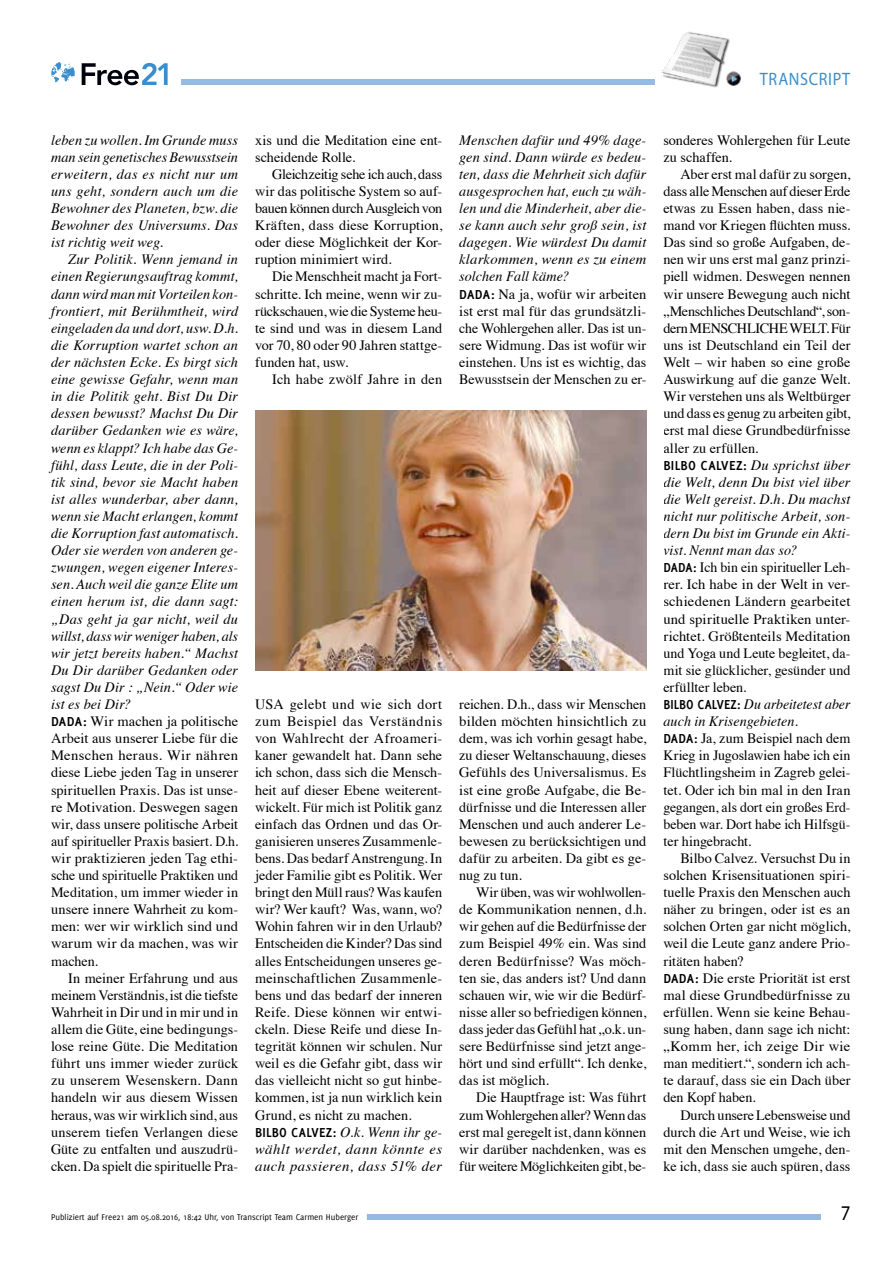
<style>
.page{position:relative;width:893px;height:1263px;background:#fff}
.page>*{position:absolute;margin:0;border:0;box-sizing:border-box;transform-origin:0 0}
.t1{font:21px "Myriad Pro";color:#000;scale:.9 1}
.t2{font:18px "Myriad Pro";letter-spacing:.045em;color:#3a8ecb;scale:.9 1}
.t3{font:14.25px/17.1px "Times";color:#000;text-align:justify}
.t4{font:italic 14.25px/17.1px "Times";letter-spacing:.01em;color:#000}
.t5{font:14.25px "Times";letter-spacing:.02em;color:#000}
.t6{font:9px "Delicious";color:#000}
.s1{font-family:"Delicious";font-weight:700;font-style:normal}
.s2{font-style:normal}
.s3{font-family:"Delicious";font-weight:700}
.s4{font-style:italic}
</style>
<div class="page">
<div style="left:181px;top:79px;width:669px;height:6px;background:#95bbe2"></div>
<svg style="left:82px;top:63px;width:86px;height:22px"></svg>
<svg style="left:51px;top:62px;width:24px;height:20px"></svg>
<div style="left:656px;top:23px;width:211px;height:79px;background:#fff"></div>
<div style="left:55px;top:1214px;width:766px;height:6px;background:#95bbe2"></div>
<div style="left:43px;top:1212px;width:324px;height:12px;background:#fff"></div>
<div style="left:663px;top:31px;width:67px;height:57px;background:#000;opacity:.75"></div>
<img style="left:662px;top:31px;width:67px;height:55px">
<img style="left:725px;top:70px;width:16px;height:16px">
<img style="left:255px;top:410px;width:391px;height:260px">
<p class="t2" style="left:760px;top:68px;width:102px">TRANSCRIPT</p>
<p class="t4" style="left:51px;top:130px;width:189px;text-align:justify">leben zu wollen. Im Grunde muss man sein genetisches Bewusstsein erweitern, das es nicht nur um uns geht, sondern auch um die Bewohner des Planeten, bzw. die Bewohner des Universums. Das ist richtig weit weg.</p>
<p class="t4" style="left:51px;top:250px;width:189px;text-indent:17px">Zur Politik. Wenn jemand in einen Regierungsauftrag kommt, dann wird man mit Vorteilen kon&shy;frontiert, mit Berühmtheit, wird eingeladen da und dort, usw. D.h. die Korruption wartet schon an der nächsten Ecke. Es birgt sich eine gewisse Gefahr, wenn man in die Politik geht. Bist Du Dir dessen bewusst? Machst Du Dir darüber Gedanken wie es wäre, wenn es klappt? Ich habe das Ge&shy;fühl, dass Leute, die in der Poli&shy;tik sind, bevor sie Macht haben ist alles wunderbar, aber dann, wenn sie Macht erlangen, kommt die Korruption fast automatisch.<br>Oder sie werden von anderen ge&shy;zwungen, wegen eigener Interes&shy;sen. Auch weil die ganze Elite um einen herum ist, die dann sagt: „Das geht ja gar nicht, weil du willst, dass wir weniger haben, als wir jetzt bereits haben.“ Machst<br>Du Dir darüber Gedanken oder sagst Du Dir : „Nein.“ Oder wie ist es bei Dir?<br><span class="s1">DADA:</span> <span class="s2">Wir machen ja politische<br>Arbeit aus unserer Liebe für die<br>Menschen heraus. Wir nähren diese Liebe jeden Tag in unserer spirituellen Praxis. Das ist unse&shy;re Motivation. Deswegen sagen wir, dass unsere politische Arbeit auf spiritueller Praxis basiert. D.h. wir praktizieren jeden Tag ethi&shy;sche und spirituelle Praktiken und<br>Meditation, um immer wieder in unsere innere Wahrheit zu kom&shy;men: wer wir wirklich sind und warum wir da machen, was wir machen.</span></p>
<p class="t3" style="left:51px;top:968px;width:189px;text-indent:17px">In meiner Erfahrung und aus meinem Verständnis, ist die tiefste Wahrheit in Dir und in mir und in allem die Güte, eine bedingungs&shy;lose reine Güte. Die Meditation führt uns immer wieder zurück zu unserem Wesenskern. Dann handeln wir aus diesem Wissen heraus, was wir wirklich sind, aus unserem tiefen Verlangen diese Güte zu entfalten und auszudrü&shy;cken. Da spielt die spirituelle Pra-</p>
<p class="t3" style="left:255px;top:130px;width:189px">xis und die Meditation eine ent&shy;scheidende Rolle.</p>
<p class="t3" style="left:255px;top:164px;width:189px;text-indent:17px">Gleichzeitig sehe ich auch, dass wir das politische System so auf&shy;bauen können durch Ausgleich von Kräften, dass diese Korruption, oder diese Möglichkeit der Kor&shy;ruption minimiert wird.</p>
<p class="t3" style="left:255px;top:267px;width:189px;text-indent:17px">Die Menschheit macht ja Fort&shy;schritte. Ich meine, wenn wir zu&shy;rückschauen, wie die Systeme heu&shy;te sind und was in diesem Land vor 70, 80 oder 90 Jahren stattge&shy;funden hat, usw.</p>
<p class="t5" style="left:272px;top:366px;width:172px">Ich habe zwölf Jahre in den</p>
<p class="t3" style="left:255px;top:694px;width:189px;text-align:left">USA gelebt und wie sich dort zum Beispiel das Verständnis von Wahlrecht der Afroameri&shy;kaner gewandelt hat. Dann sehe ich schon, dass sich die Mensch&shy;heit auf dieser Ebene weiterent&shy;wickelt. Für mich ist Politik ganz einfach das Ordnen und das Or&shy;ganisieren unseres Zusammenle&shy;bens. Das bedarf Anstrengung. In jeder Familie gibt es Politik. Wer bringt den Müll raus? Was kaufen wir? Wer kauft? Was, wann, wo?<br>Wohin fahren wir in den Urlaub?<br>Entscheiden die Kinder? Das sind alles Entscheidungen unseres ge&shy;meinschaftlichen Zusammenle&shy;bens und das bedarf der inneren<br>Reife. Diese können wir entwi&shy;ckeln. Diese Reife und diese In&shy;tegrität können wir schulen. Nur weil es die Gefahr gibt, dass wir das vielleicht nicht so gut hinbe&shy;kommen, ist ja nun wirklich kein<br>Grund, es nicht zu machen.<br><span class="s3">BILBO CALVEZ:</span> <span class="s4">O.k. Wenn ihr ge&shy;wählt werdet, dann könnte es auch passieren, dass 51% der</span></p>
<p class="t4" style="left:459px;top:130px;width:189px">Menschen dafür und 49% dage&shy;gen sind. Dann würde es bedeu&shy;ten, dass die Mehrheit sich dafür ausgesprochen hat, euch zu wäh&shy;len und die Minderheit, aber die&shy;se kann auch sehr groß sein, ist dagegen. Wie würdest Du damit klarkommen, wenn es zu einem solchen Fall käme?<br><span class="s1">DADA:</span> <span class="s2">Na ja, wofür wir arbeiten ist erst mal für das grundsätzli&shy;che Wohlergehen aller. Das ist un&shy;sere Widmung. Das ist wofür wir einstehen. Uns ist es wichtig, das<br>Bewusstsein der Menschen zu er-</span></p>
<p class="t3" style="left:459px;top:694px;width:189px">reichen. D.h., dass wir Menschen bilden möchten hinsichtlich zu dem, was ich vorhin gesagt habe, zu dieser Weltanschauung, dieses Gefühls des Universalismus. Es ist eine große Aufgabe, die Be&shy;dürfnisse und die Interessen aller Menschen und auch anderer Le&shy;bewesen zu berücksichtigen und dafür zu arbeiten. Da gibt es ge&shy;nug zu tun.</p>
<p class="t3" style="left:459px;top:883px;width:189px;text-indent:17px">Wir üben, was wir wohlwollen&shy;de Kommunikation nennen, d.h. wir gehen auf die Bedürfnisse der zum Beispiel 49% ein. Was sind deren Bedürfnisse? Was möch&shy;ten sie, das anders ist? Und dann schauen wir, wie wir die Bedürf&shy;nisse aller so befriedigen können, dass jeder das Gefühl hat „o.k. un&shy;sere Bedürfnisse sind jetzt ange&shy;hört und sind erfüllt“. Ich denke, das ist möglich.</p>
<p class="t3" style="left:459px;top:1088px;width:189px;text-indent:17px">Die Hauptfrage ist: Was führt zum Wohlergehen aller? Wenn das erst mal geregelt ist, dann können wir darüber nachdenken, was es für weitere Möglichkeiten gibt, be-</p>
<p class="t3" style="left:663px;top:130px;width:189px">sonderes Wohlergehen für Leute zu schaffen.</p>
<p class="t3" style="left:663px;top:164px;width:189px;text-align:left;text-indent:17px">Aber erst mal dafür zu sorgen, dass alle Menschen auf dieser Erde etwas zu Essen haben, dass nie&shy;mand vor Kriegen flüchten muss.<br>Das sind so große Aufgaben, de&shy;nen wir uns erst mal ganz prinzi&shy;piell widmen. Deswegen nennen wir unsere Bewegung auch nicht „Menschliches Deutschland“, son&shy;dern MENSCHLICHE WELT. Für uns ist Deutschland ein Teil der<br>Welt – wir haben so eine große<br>Auswirkung auf die ganze Welt.<br>Wir verstehen uns als Weltbürger und dass es genug zu arbeiten gibt, erst mal diese Grundbedürfnisse aller zu erfüllen.<br><span class="s3">BILBO CALVEZ:</span> <span class="s4">Du sprichst über die Welt, denn Du bist viel über die Welt gereist. D.h. Du machst nicht nur politische Arbeit, son&shy;dern Du bist im Grunde ein Akti&shy;vist. Nennt man das so?<br></span><span class="s3">DADA:</span> Ich bin ein spiritueller Leh&shy;rer. Ich habe in der Welt in ver&shy;schiedenen Ländern gearbeitet und spirituelle Praktiken unter&shy;richtet. Größtenteils Meditation und Yoga und Leute begleitet, da&shy;mit sie glücklicher, gesünder und erfüllter leben.<br><span class="s3">BILBO CALVEZ:</span> <span class="s4">Du arbeitetest aber auch in Krisengebieten.<br></span><span class="s3">DADA:</span> Ja, zum Beispiel nach dem<br>Krieg in Jugoslawien habe ich ein<br>Flüchtlingsheim in Zagreb gelei&shy;tet. Oder ich bin mal in den Iran gegangen, als dort ein großes Erd&shy;beben war. Dort habe ich Hilfsgü&shy;ter hingebracht.</p>
<p class="t3" style="left:663px;top:848px;width:189px;text-align:left;text-indent:17px">Bilbo Calvez. Versuchst Du in solchen Krisensituationen spiri&shy;tuelle Praxis den Menschen auch näher zu bringen, oder ist es an solchen Orten gar nicht möglich, weil die Leute ganz andere Prio&shy;ritäten haben?<br><span class="s3">DADA:</span> Die erste Priorität ist erst mal diese Grundbedürfnisse zu erfüllen. Wenn sie keine Behau&shy;sung haben, dann sage ich nicht: „Komm her, ich zeige Dir wie man meditiert.“, sondern ich ach&shy;te darauf, dass sie ein Dach über den Kopf haben.</p>
<p class="t3" style="left:663px;top:1105px;width:189px;text-indent:17px">Durch unsere Lebensweise und durch die Art und Weise, wie ich mit den Menschen umgehe, den&shy;ke ich, dass sie auch spüren, dass</p>
<p class="t6" style="left:51px;top:1212px;width:309px">Publiziert auf Free21 am 05.08.2016, 18:42 Uhr, von Transcript Team Carmen Huberger</p>
<h1 class="t1" style="left:841px;top:1200px;width:12px">7</h1>
</div>
